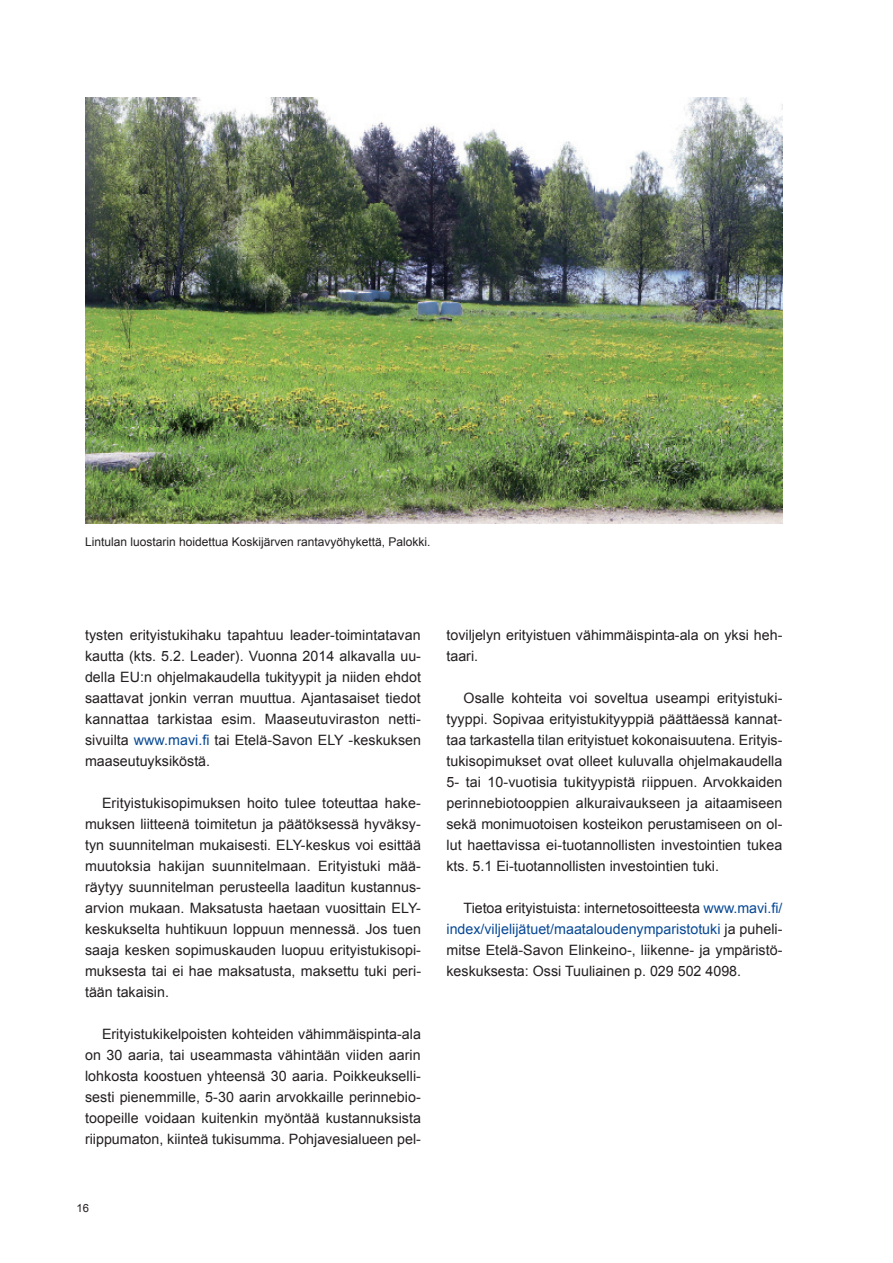
<style>
.page{position:relative;width:893px;height:1263px;background:#fff}
.page>*{position:absolute;margin:0;border:0;box-sizing:border-box;transform-origin:0 0}
.t1{font:14.25px/21px "Arial";color:#231f20;text-align:justify}
.t2{font:12px "Arial";color:#231f20}
.t3{font:11.25px "Arial";color:#231f20}
.s1{color:#074895}
</style>
<div class="page">
<img style="left:85px;top:98px;width:697px;height:425px">
<p class="t2" style="left:85px;top:533px;width:347px">Lintulan luostarin hoidettua Koskijärven rantavyöhykettä, Palokki.</p>
<p class="t1" style="left:85px;top:624px;width:338px">tysten erityistukihaku tapahtuu leader-toimintatavan kautta (kts. 5.2. Leader). Vuonna 2014 alkavalla uu&shy;della EU:n ohjelmakaudella tukityypit ja niiden ehdot saattavat jonkin verran muuttua. Ajantasaiset tiedot kannattaa tarkistaa esim. Maaseutuviraston netti&shy;sivuilta <span class="s1">www.mavi.fi</span> tai Etelä-Savon ELY -keskuksen maaseutuyksiköstä.</p>
<p class="t1" style="left:85px;top:792px;width:338px;text-indent:17px">Erityistukisopimuksen hoito tulee toteuttaa hake&shy;muksen liitteenä toimitetun ja päätöksessä hyväksy&shy;tyn suunnitelman mukaisesti. ELY-keskus voi esittää muutoksia hakijan suunnitelmaan. Erityistuki mää&shy;räytyy suunnitelman perusteella laaditun kustannus&shy;arvion mukaan. Maksatusta haetaan vuosittain ELY&shy;keskukselta huhtikuun loppuun mennessä. Jos tuen saaja kesken sopimuskauden luopuu erityistukisopi&shy;muksesta tai ei hae maksatusta, maksettu tuki peri&shy;tään takaisin.</p>
<p class="t1" style="left:85px;top:1024px;width:338px;text-indent:17px">Erityistukikelpoisten kohteiden vähimmäispinta-ala on 30 aaria, tai useammasta vähintään viiden aarin lohkosta koostuen yhteensä 30 aaria. Poikkeukselli&shy;sesti pienemmille, 5-30 aarin arvokkaille perinnebio&shy;toopeille voidaan kuitenkin myöntää kustannuksista riippumaton, kiinteä tukisumma. Pohjavesialueen pel-</p>
<p class="t3" style="left:77px;top:1201px;width:14px">16</p>
<p class="t1" style="left:446px;top:625px;width:337px">toviljelyn erityistuen vähimmäispinta-ala on yksi heh&shy;taari.</p>
<p class="t1" style="left:446px;top:688px;width:338px;text-indent:17px">Osalle kohteita voi soveltua useampi erityistuki&shy;tyyppi. Sopivaa erityistukityyppiä päättäessä kannat&shy;taa tarkastella tilan erityistuet kokonaisuutena. Erityis&shy;tukisopimukset ovat olleet kuluvalla ohjelmakaudella 5- tai 10-vuotisia tukityypistä riippuen. Arvokkaiden perinnebiotooppien alkuraivaukseen ja aitaamiseen sekä monimuotoisen kosteikon perustamiseen on ol&shy;lut haettavissa ei-tuotannollisten investointien tukea kts. 5.1 Ei-tuotannollisten investointien tuki.</p>
<p class="t1" style="left:446px;top:898px;width:337px;text-indent:17px">Tietoa erityistuista: internetosoitteesta <span class="s1">www.mavi.fi/ index/viljelijätuet/maataloudenymparistotuki</span> ja puheli&shy;mitse Etelä-Savon Elinkeino-, liikenne- ja ympäristö&shy;keskuksesta: Ossi Tuuliainen p. 029 502 4098.</p>
</div>
